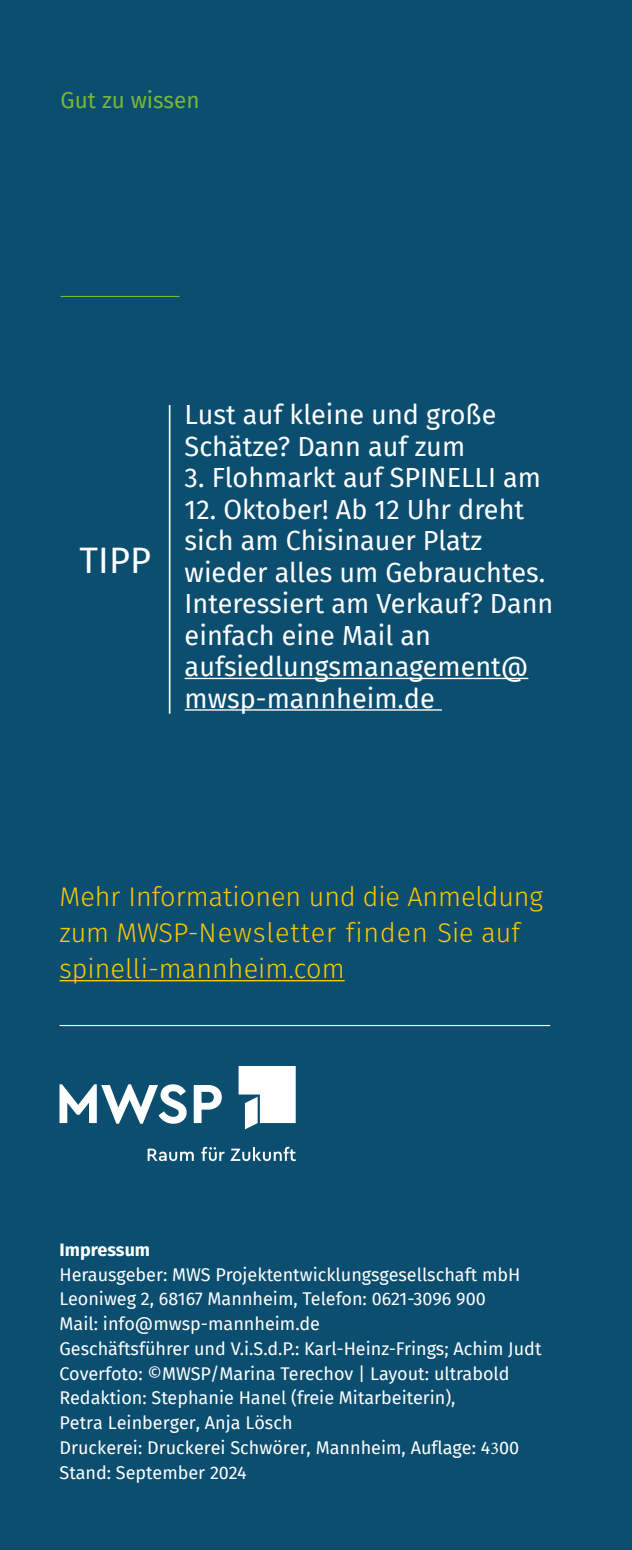
<style>
.page{position:relative;width:632px;height:1550px;background:#fff}
.page>*{position:absolute;margin:0;border:0;box-sizing:border-box;transform-origin:0 0}
.t1{font:36px "Fira Sans";color:#fff}
.t2{font:27px/31.5px "Fira Sans";color:#fff}
.t3{font:300 27px/36px "Fira Sans";color:#fec900}
.t4{font:22.5px "Fira Sans";color:#79b638}
.t5{font:18px/24.8px "Fira Sans";color:#fff}
.s1{font-weight:700}
.s2{font-family:"Minion Pro"}
</style>
<div class="page">
<div style="left:0;top:0;width:631px;height:1550px;background:#0b4e70"></div>
<hr style="left:59px;top:980px;width:285px;height:1px;background:#fec900">
<hr style="left:59px;top:1025px;width:491px;height:1px;background:#fff">
<svg style="left:148px;top:1147px;width:147px;height:14px"></svg>
<svg style="left:238px;top:1066px;width:57px;height:63px"></svg>
<svg style="left:59px;top:1084px;width:127px;height:40px"></svg>
<svg style="left:194px;top:1085px;width:28px;height:38px"></svg>
<hr style="left:184px;top:678px;width:344px;height:1px;background:#fff">
<hr style="left:184px;top:709px;width:258px;height:2px;background:#fff">
<hr style="left:169px;top:405px;width:1px;height:309px;background:#fff">
<hr style="left:61px;top:296px;width:118px;height:1px;background:#79b638">
<p class="t4" style="left:61px;top:83px;width:140px">Gut zu wissen</p>
<p class="t1" style="left:80px;top:533px;width:73px">TIPP</p>
<p class="t2" style="left:184px;top:398px;width:313px">Lust auf kleine und große<br>Schätze? Dann auf zum</p>
<p class="t2" style="left:184px;top:462px;width:358px">3. Flohmarkt auf SPINELLI am</p>
<p class="t2" style="left:184px;top:493px;width:370px">12. Oktober! Ab 12 Uhr dreht sich am Chisinauer Platz wieder alles um Gebrauchtes.<br>Interessiert am Verkauf? Dann einfach eine Mail an aufsiedlungsmanagement@ mwsp-mannheim.de</p>
<p class="t3" style="left:59px;top:878px;width:485px">Mehr Informationen und die Anmeldung zum MWSP-Newsletter finden Sie auf</p>
<p class="t3" style="left:59px;top:950px;width:286px">spinelli-mannheim.com</p>
<p class="t5" style="left:59px;top:1237px;width:483px"><span class="s1">Impressum<br></span>Herausgeber: MWS Projektentwicklungsgesellschaft mbH Leoniweg 2, 68167 Mannheim, Telefon: 0621-3096 900<br>Mail: info@mwsp-mannheim.de<br>Geschäftsführer und V.i.S.d.P.: Karl-Heinz-Frings; Achim Judt Coverfoto: ©MWSP/Marina Terechov | Layout: ultrabold Redaktion: Stephanie Hanel (freie Mitarbeiterin),<br>Petra Leinberger, Anja Lösch<br>Druckerei: Druckerei Schwörer, Mannheim, Auflage: 4<span class="s2">3</span>00<br>Stand: September 2024</p>
</div>
